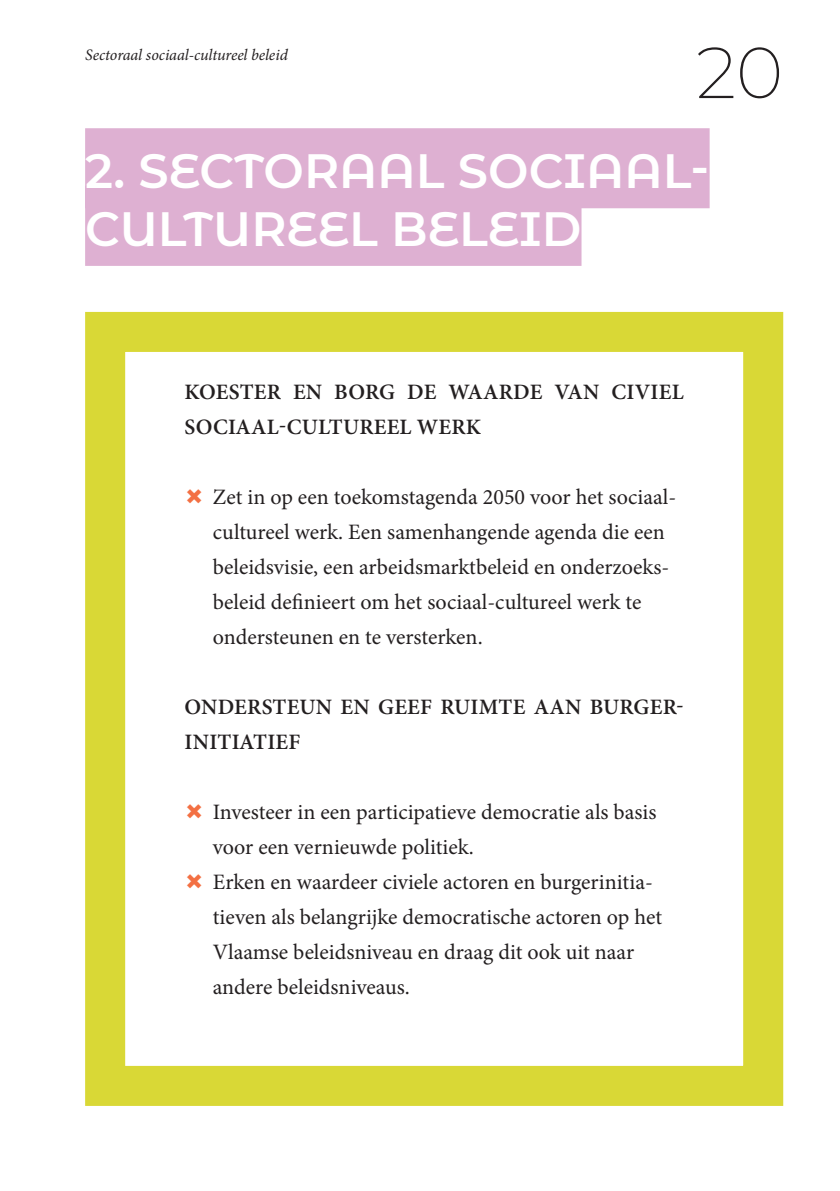
<style>
.page{position:relative;width:840px;height:1191px;background:#fff}
.page>*{position:absolute;margin:0;border:0;box-sizing:border-box;transform-origin:0 0}
.t1{font:200 72px "Montserrat Alternates";color:#231f20}
.t2{font:600 48px/57.6px "Montserrat Alternates";color:#fff}
.t3{font:22px/35px "Minion Pro";color:#231f20}
.t4{font:600 22px/35px "Minion Pro";letter-spacing:.01em;color:#231f20}
.t5{font:italic 16px "Minion Pro";letter-spacing:-.005em;color:#231f20}
</style>
<div class="page">
<div style="left:85px;top:312px;width:697px;height:794px;border:40px solid #d9d836"></div>
<div style="left:85px;top:128px;width:624px;height:80px;background:#deb0d2"></div>
<div style="left:85px;top:186px;width:496px;height:80px;background:#deb0d2"></div>
<p class="t5" style="left:85px;top:44px;width:204px">Sectoraal sociaal-cultureel beleid</p>
<h1 class="t1" style="left:695px;top:24px;width:88px">20</h1>
<h2 class="t2" style="left:85px;top:140px;width:625px">2. SECTORAAL SOCIAAL-<br>CULTUREEL BELEID</h2>
<p class="t4" style="left:184px;top:374px;width:500px">KOESTER EN BORG DE WAARDE VAN CIVIEL<br>SOCIAAL-CULTUREEL WERK</p>
<p class="t3" style="left:213px;top:479px;width:465px">Zet in op een toekomstagenda 2050 voor het sociaal&shy;cultureel werk. Een samenhangende agenda die een beleidsvisie, een arbeidsmarktbeleid en onderzoeks&shy;beleid definieert om het sociaal-cultureel werk te ondersteunen en te versterken.</p>
<p class="t4" style="left:184px;top:689px;width:500px">ONDERSTEUN EN GEEF RUIMTE AAN BURGER-<br>INITIATIEF</p>
<p class="t3" style="left:213px;top:794px;width:450px">Investeer in een participatieve democratie als basis voor een vernieuwde politiek.<br>Erken en waardeer civiele actoren en burgerinitia&shy;tieven als belangrijke democratische actoren op het Vlaamse beleidsniveau en draag dit ook uit naar andere beleidsniveaus.</p>
</div>
